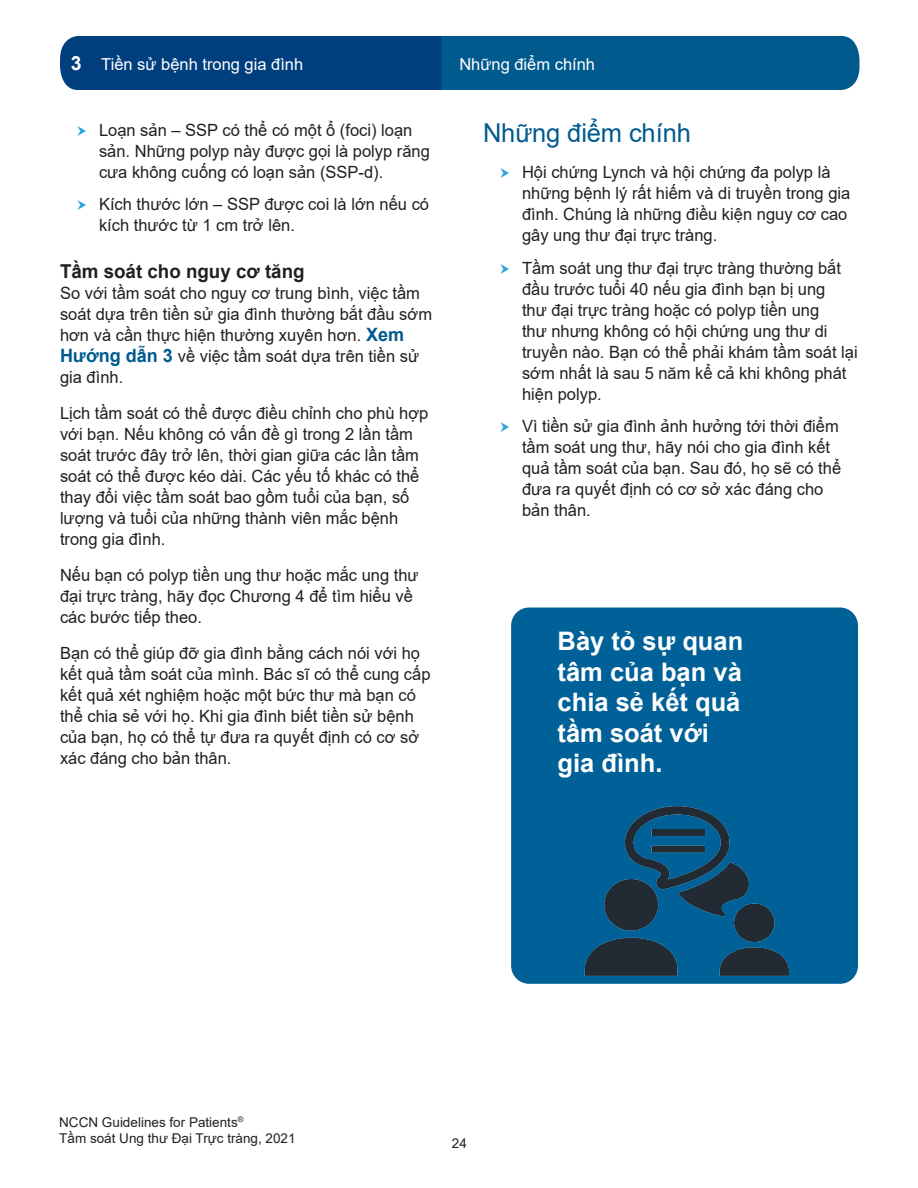
<style>
.page{position:relative;width:918px;height:1188px;background:#fff}
.page>*{position:absolute;margin:0;border:0;box-sizing:border-box;transform-origin:0 0}
.h1_Chapter_3{font:25.95px "Arial";letter-spacing:-.005em;color:#015a8e}
.t1{font:700 25.5px/30.6px "Arial";color:#fff}
.t2{font:700 19.2px "Arial";color:#231f20}
.Body_text{font:16.8px/21px "Arial";color:#231f20}
.t3{font:16.5px "Arial";color:#fff}
.t4{font:13.5px/16.5px "Arial";color:#231f20}
.s1{font-weight:700;font-size:19.5px}
.s2{font-weight:700;font-size:18.3px;color:#015a8e}
.s3{font-size:16.5px}
</style>
<div class="page">
<svg style="left:60px;top:36px;width:800px;height:54px;background:#034e87"></svg>
<div style="left:511px;top:608px;width:347px;height:376px;background:#006198;border-radius:18px"></div>
<img style="left:584px;top:806px;width:206px;height:170px">
<p class="t3" style="left:71px;top:53px;width:234px"><span class="s1">3</span> Tiền sử bệnh trong gia đình</p>
<p class="t3" style="left:459px;top:53px;width:137px">Những điểm chính</p>
<p class="Body_text" style="left:99px;top:119px;width:332px">Loạn sản – SSP có thể có một ổ (foci) loạn sản. Những polyp này được gọi là polyp răng cưa không cuống có loạn sản (SSP-d).</p>
<p class="Body_text" style="left:99px;top:194px;width:332px">Kích thước lớn – SSP được coi là lớn nếu có kích thước từ 1 cm trở lên.</p>
<h2 class="t2" style="left:60px;top:258px;width:246px">Tầm soát cho nguy cơ tăng</h2>
<p class="Body_text" style="left:60px;top:283px;width:374px">So với tầm soát cho nguy cơ trung bình, việc tầm soát dựa trên tiền sử gia đình thường bắt đầu sớm hơn và cần thực hiện thường xuyên hơn. <span class="s2">Xem Hướng dẫn 3</span> về việc tầm soát dựa trên tiền sử gia đình.</p>
<p class="Body_text" style="left:60px;top:403px;width:370px">Lịch tầm soát có thể được điều chỉnh cho phù hợp với bạn. Nếu không có vấn đề gì trong 2 lần tầm soát trước đây trở lên, thời gian giữa các lần tầm soát có thể được kéo dài. Các yếu tố khác có thể thay đổi việc tầm soát bao gồm tuổi của bạn, số lượng và tuổi của những thành viên mắc bệnh trong gia đình.</p>
<p class="Body_text" style="left:60px;top:565px;width:360px">Nếu bạn có polyp tiền ung thư hoặc mắc ung thư đại trực tràng, hãy đọc Chương 4 để tìm hiểu về các bước tiếp theo.</p>
<p class="Body_text" style="left:60px;top:643px;width:372px">Bạn có thể giúp đỡ gia đình bằng cách nói với họ kết quả tầm soát của mình. Bác sĩ có thể cung cấp kết quả xét nghiệm hoặc một bức thư mà bạn có thể chia sẻ với họ. Khi gia đình biết tiền sử bệnh của bạn, họ có thể tự đưa ra quyết định có cơ sở xác đáng cho bản thân.</p>
<h1 class="h1_Chapter_3" style="left:483px;top:115px;width:209px">Những điểm chính</h1>
<p class="Body_text" style="left:522px;top:162px;width:330px">Hội chứng Lynch và hội chứng đa polyp là những bệnh lý rất hiếm và di truyền trong gia đình. Chúng là những điều kiện nguy cơ cao gây ung thư đại trực tràng.</p>
<p class="Body_text" style="left:522px;top:257px;width:337px">Tầm soát ung thư đại trực tràng thường bắt đầu trước tuổi 40 nếu gia đình bạn bị ung<br>thư đại trực tràng hoặc có polyp tiền ung<br>thư nhưng không có hội chứng ung thư <span class="s3">di truyền</span> nào. Bạn có thể phải khám tầm soát lại sớm nhất là sau 5 năm kể cả khi không phát hiện polyp.</p>
<p class="Body_text" style="left:522px;top:415px;width:321px">Vì tiền sử gia đình ảnh hưởng tới thời điểm tầm soát ung thư, hãy nói cho gia đình kết quả tầm soát của bạn. Sau đó, họ sẽ có thể đưa ra quyết định có cơ sở xác đáng cho bản thân.</p>
<p class="t1" style="left:558px;top:626px;width:187px">Bày tỏ sự quan tâm của bạn và chia sẻ kết quả tầm soát với gia đình.</p>
<p class="t4" style="left:59px;top:1114px;width:238px">NCCN Guidelines for Patients<sup>®<br></sup>Tầm soát Ung thư Đại Trực tràng, 2021</p>
<p class="t4" style="left:452px;top:1134px;width:17px">24</p>
</div>
